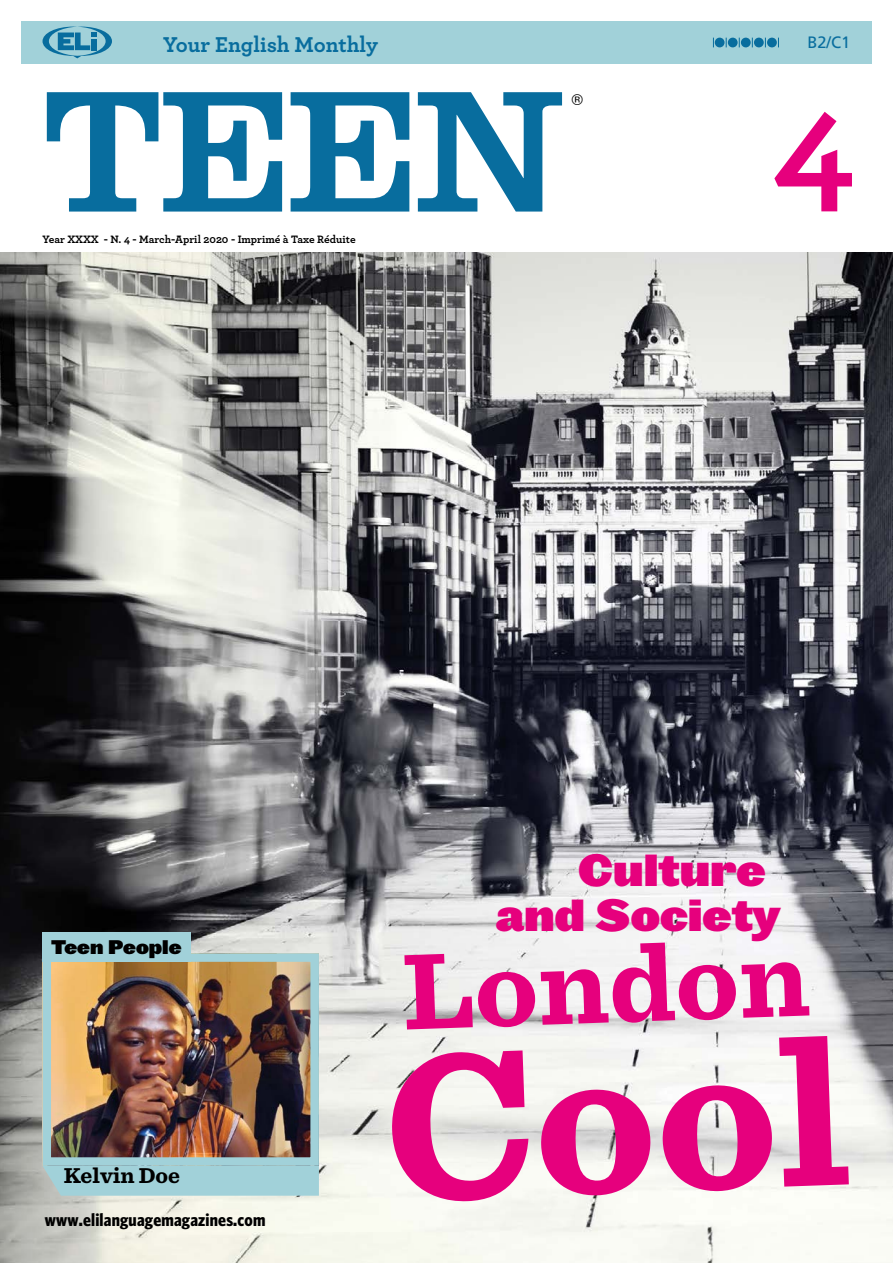
<style>
.page{position:relative;width:893px;height:1263px;background:#fff}
.page>*{position:absolute;margin:0;border:0;box-sizing:border-box;transform-origin:0 0}
.t1{font:700 216px "Sentinel";color:#e6007d}
.t2{font:180px "Clarendon";color:#086d9e}
.t3{font:700 150px "Archer";color:#e6007d}
.t4{font:700 112.8px "Sentinel";color:#e6007d}
.t5{font:42.75px/45px "Leviathan HTF Black";color:#e6007d}
.t6{font:700 22.5px "Archer";color:#086d9e}
.t7{font:700 22.5px "Sentinel";color:#000}
.t8{font:18.75px "Leviathan HTF Black";color:#000}
.t9{font:700 condensed 18px "Whitney HTF";letter-spacing:.01em;color:#000}
.t10{font:16.5px "Frutiger";color:#086d9e}
.t11{font:15px "Helvetica";color:#000}
.t12{font:700 11.25px "Archer";color:#000}
</style>
<div class="page">
<img style="left:0;top:252px;width:893px;height:1011px">
<img style="left:53px;top:963px;width:256px;height:193px">
<div style="left:43px;top:953px;width:276px;height:213px;border:9px solid #a1d1d9"></div>
<div style="left:43px;top:1166px;width:276px;height:30px;background:#a1d1d9"></div>
<div style="left:43px;top:932px;width:148px;height:30px;background:#a1d1d9"></div>
<div style="left:21px;top:21px;width:851px;height:43px;background:#a1d1d9"></div>
<svg style="left:43px;top:27px;width:69px;height:31px"></svg>
<div style="left:715px;top:38px;width:9px;height:9px;background:#086d9e;border-radius:50%"></div>
<div style="left:728px;top:38px;width:10px;height:9px;background:#086d9e;border-radius:50%"></div>
<div style="left:754px;top:38px;width:10px;height:9px;background:#086d9e;border-radius:50%"></div>
<div style="left:767px;top:38px;width:10px;height:9px;background:#086d9e;border-radius:50%"></div>
<div style="left:741px;top:38px;width:10px;height:9px;background:#086d9e;border-radius:50%"></div>
<h3 class="t6" style="left:163px;top:26px;width:217px">Your English Monthly</h3>
<h3 class="t10" style="left:807px;top:32px;width:45px">B2/C1</h3>
<h2 class="t2" style="left:43px;top:46px;width:523px">TEEN</h2>
<h3 class="t11" style="left:572px;top:88px;width:13px">®</h3>
<p class="t12" style="left:43px;top:230px;width:315px">Year XXXX - N. 4 - March-April 2020 - Imprimé à Taxe Réduite</p>
<h3 class="t3" style="left:771px;top:25px;width:86px">4</h3>
<h3 class="t8" style="left:51px;top:935px;width:132px">Teen People</h3>
<h3 class="t7" style="left:64px;top:1158px;width:118px">Kelvin Doe</h3>
<h3 class="t9" style="left:45px;top:1209px;width:222px">www.elilanguagemagazines.com</h3>
<h3 class="t5" style="left:496px;top:847px;width:286px;text-indent:82px">Culture and Society</h3>
<h3 class="t4" style="left:400px;top:903px;width:409px;rotate:-2deg">London</h3>
<h1 class="t1" style="left:378px;top:958px;width:468px;rotate:-2deg">Cool</h1>
</div>
